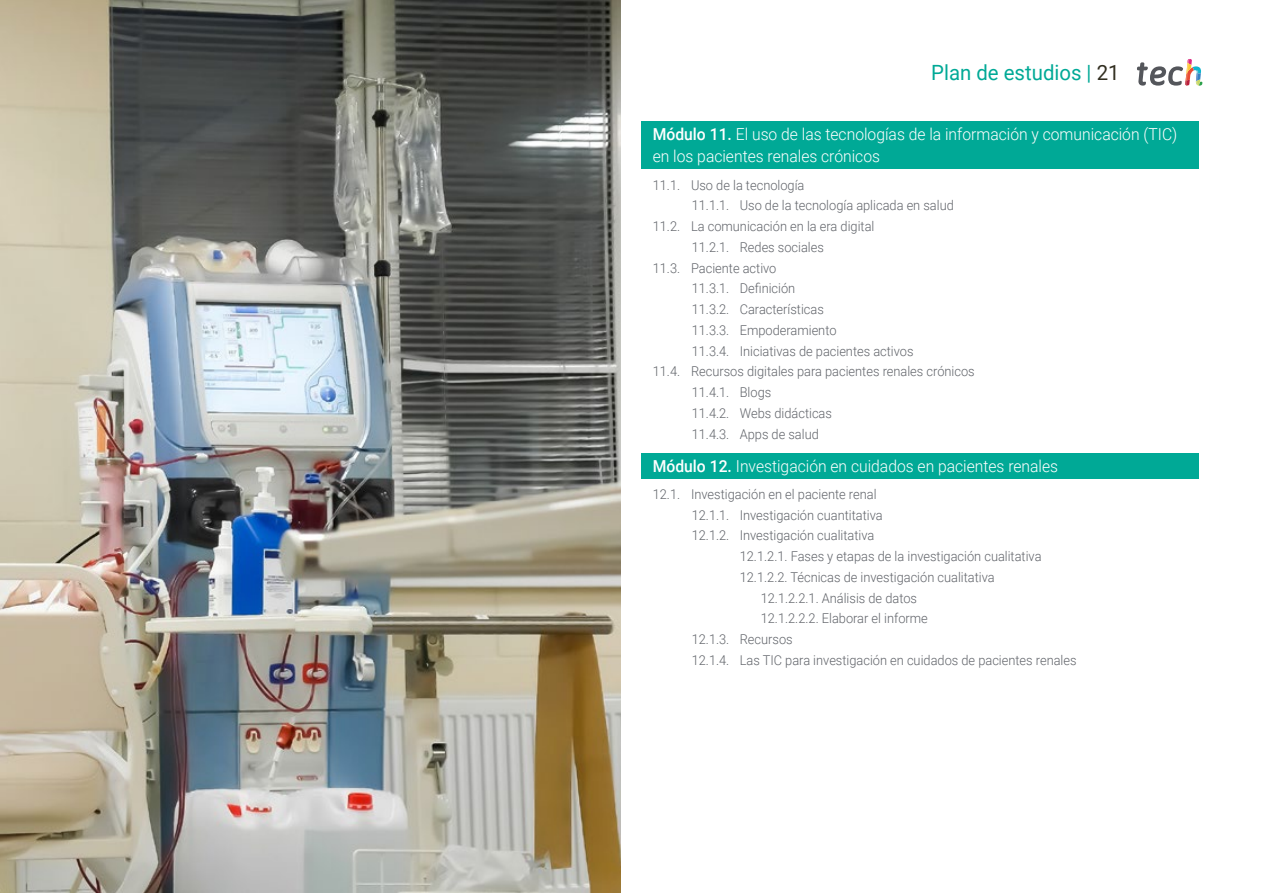
<style>
.page{position:relative;width:1263px;height:893px;background:#fff}
.page>*{position:absolute;margin:0;border:0;box-sizing:border-box;transform-origin:0 0}
.t1{font:21px "Roboto";color:#00a996}
.t2{font:300 16.5px/22.5px "Roboto";color:#fff;scale:.95 1}
.t3{font:300 13.5px "Roboto";color:#61646a;scale:.95 1}
.s1{color:#312e20}
.s2{font-weight:500}
</style>
<div class="page">
<div style="left:642px;top:121px;width:557px;height:48px;background:#00a996"></div>
<div style="left:642px;top:453px;width:557px;height:25px;background:#00a996"></div>
<img style="left:0;top:0;width:621px;height:893px">
<svg style="left:1137px;top:59px;width:65px;height:27px"></svg>
<h1 class="t1" style="left:931px;top:57px;width:190px">Plan de estudios | <span class="s1">21</span></h1>
<p class="t2" style="left:653px;top:122px;width:553px"><span class="s2">Módulo 11.</span> El uso de las tecnologías de la información y comunicación (TIC) en los pacientes renales crónicos</p>
<p class="t3" style="left:653px;top:175px;width:161px">11.1. Uso de la tecnología</p>
<p class="t3" style="left:692px;top:196px;width:277px">11.1.1. Uso de la tecnología aplicada en salud</p>
<p class="t3" style="left:653px;top:217px;width:235px">11.2. La comunicación en la era digital</p>
<p class="t3" style="left:692px;top:238px;width:141px">11.2.1. Redes sociales</p>
<p class="t3" style="left:653px;top:258px;width:132px">11.3. Paciente activo</p>
<p class="t3" style="left:692px;top:279px;width:110px">11.3.1. Definición</p>
<p class="t3" style="left:692px;top:300px;width:141px">11.3.2. Características</p>
<p class="t3" style="left:692px;top:321px;width:154px">11.3.3. Empoderamiento</p>
<p class="t3" style="left:692px;top:341px;width:235px">11.3.4. Iniciativas de pacientes activos</p>
<p class="t3" style="left:653px;top:362px;width:340px">11.4. Recursos digitales para pacientes renales crónicos</p>
<p class="t3" style="left:692px;top:383px;width:85px">11.4.1. Blogs</p>
<p class="t3" style="left:692px;top:404px;width:149px">11.4.2. Webs didácticas</p>
<p class="t3" style="left:692px;top:424px;width:135px">11.4.3. Apps de salud</p>
<p class="t2" style="left:653px;top:454px;width:428px"><span class="s2">Módulo 12.</span> Investigación en cuidados en pacientes renales</p>
<p class="t3" style="left:653px;top:485px;width:237px">12.1. Investigación en el paciente renal</p>
<p class="t3" style="left:692px;top:505px;width:203px">12.1.1. Investigación cuantitativa</p>
<p class="t3" style="left:692px;top:526px;width:194px">12.1.2. Investigación cualitativa</p>
<p class="t3" style="left:740px;top:547px;width:319px">12.1.2.1. Fases y etapas de la investigación cualitativa</p>
<p class="t3" style="left:740px;top:568px;width:270px">12.1.2.2. Técnicas de investigación cualitativa</p>
<p class="t3" style="left:761px;top:588px;width:166px">12.1.2.2.1. Análisis de datos</p>
<p class="t3" style="left:761px;top:609px;width:177px">12.1.2.2.2. Elaborar el informe</p>
<p class="t3" style="left:692px;top:630px;width:108px">12.1.3. Recursos</p>
<p class="t3" style="left:692px;top:651px;width:407px">12.1.4. Las TIC para investigación en cuidados de pacientes renales</p>
</div>
